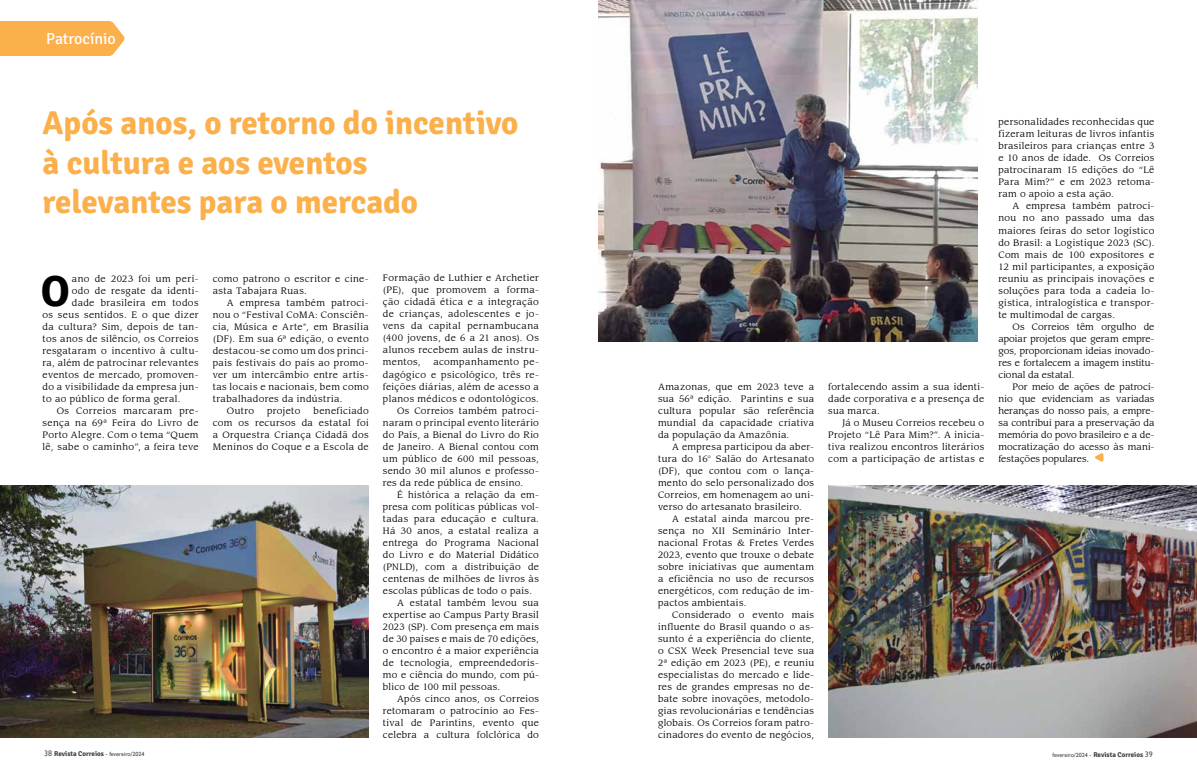
<style>
.page{position:relative;width:1197px;height:780px;background:#fff}
.page>*{position:absolute;margin:0;border:0;box-sizing:border-box;transform-origin:0 0}
.t1{font:700 43.6px "Signika";color:#000}
.t2{font:700 33px/39.6px "Signika";color:#fbb04b}
.t3{font:16px "Signika";color:#fff}
.t4{font:9px/12px "Advisor S Si";letter-spacing:.035em;color:#000;text-align:justify}
.t5{font:700 7px "Signika";color:#414042}
.t6{font:6px "Gill Sans";color:#414042}
.s1{font-family:"Gill Sans";font-weight:400;font-size:8px;color:#58595b}
.s2{font-family:"Gill Sans";font-weight:400;font-size:6px}
.s3{font-family:"Signika";font-weight:700;font-size:7px}
.s4{font-size:8px;color:#58595b}
</style>
<div class="page">
<img style="left:0;top:485px;width:369px;height:252px">
<div style="left:0;top:21px;width:125px;height:35px;background:#fbb04b"></div>
<img style="left:598px;top:0;width:379px;height:341px">
<svg style="left:1095px;top:453px;width:8px;height:9px"></svg>
<img style="left:828px;top:485px;width:368px;height:252px">
<h3 class="t3" style="left:46px;top:30px;width:71px">Patrocínio</h3>
<h2 class="t2" style="left:43px;top:103px;width:477px">Após anos, o retorno do incentivo à cultura e aos eventos relevantes para o mercado</h2>
<h1 class="t1" style="left:41px;top:264px;width:31px">O</h1>
<p class="t4" style="left:72px;top:272px;width:128px">ano de 2023 foi um perí-</p>
<p class="t4" style="left:72px;top:284px;width:128px">odo de resgate da identi-</p>
<p class="t4" style="left:72px;top:296px;width:128px">dade brasileira em todos</p>
<p class="t4" style="left:43px;top:308px;width:157px">os seus sentidos. E o que dizer</p>
<p class="t4" style="left:43px;top:320px;width:157px">da cultura? Sim, depois de tan-</p>
<p class="t4" style="left:43px;top:332px;width:157px">tos anos de silêncio, os Correios</p>
<p class="t4" style="left:43px;top:344px;width:157px">resgataram o incentivo à cultu-</p>
<p class="t4" style="left:43px;top:356px;width:157px">ra, além de patrocinar relevantes</p>
<p class="t4" style="left:43px;top:368px;width:157px">eventos de mercado, promoven-</p>
<p class="t4" style="left:43px;top:380px;width:157px">do a visibilidade da empresa jun-</p>
<p class="t4" style="left:43px;top:392px;width:139px">to ao público de forma geral.</p>
<p class="t4" style="left:57px;top:404px;width:143px">Os Correios marcaram pre-</p>
<p class="t4" style="left:43px;top:416px;width:157px">sença na 69ª Feira do Livro de</p>
<p class="t4" style="left:43px;top:428px;width:157px">Porto Alegre. Com o tema “Quem</p>
<p class="t4" style="left:43px;top:440px;width:157px">lê, sabe o caminho”, a feira teve</p>
<p class="t4" style="left:213px;top:272px;width:157px">como patrono o escritor e cine&shy;asta Tabajara Ruas.</p>
<p class="t4" style="left:227px;top:296px;width:143px">A empresa também patroci-</p>
<p class="t4" style="left:213px;top:308px;width:157px">nou o “Festival CoMA: Consciên-</p>
<p class="t4" style="left:213px;top:320px;width:157px">cia, Música e Arte", em Brasília</p>
<p class="t4" style="left:213px;top:332px;width:157px">(DF). Em sua 6ª edição, o evento</p>
<p class="t4" style="left:213px;top:344px;width:157px">destacou-se como um dos princi-</p>
<p class="t4" style="left:213px;top:356px;width:157px">pais festivais do país ao promo-</p>
<p class="t4" style="left:213px;top:368px;width:157px">ver um intercâmbio entre artis-</p>
<p class="t4" style="left:213px;top:380px;width:157px">tas locais e nacionais, bem como</p>
<p class="t4" style="left:213px;top:392px;width:131px">trabalhadores da indústria.</p>
<p class="t4" style="left:227px;top:404px;width:29px">Outro</p>
<p class="t4" style="left:267px;top:404px;width:35px">projeto</p>
<p class="t4" style="left:213px;top:404px;width:157px;text-indent:101px">beneficiado com os recursos da estatal foi a Orquestra Criança Cidadã dos Meninos do Coque e a Escola de</p>
<p class="t4" style="left:383px;top:272px;width:157px">Formação de Luthier e Archetier (PE), que promovem a forma&shy;ção cidadã ética e a integração de crianças, adolescentes e jo&shy;vens da capital pernambucana (400 jovens, de 6 a 21 anos). Os alunos recebem aulas de instru&shy;mentos,</p>
<p class="t4" style="left:433px;top:356px;width:107px">acompanhamento pe-</p>
<p class="t4" style="left:383px;top:368px;width:157px">dagógico e psicológico, três re-</p>
<p class="t4" style="left:383px;top:380px;width:157px">feições diárias, além de acesso a</p>
<p class="t4" style="left:383px;top:392px;width:157px">planos médicos e odontológicos.</p>
<p class="t4" style="left:397px;top:404px;width:143px">Os Correios também patroci-</p>
<p class="t4" style="left:383px;top:416px;width:157px">naram o principal evento literário</p>
<p class="t4" style="left:383px;top:428px;width:157px">do País, a Bienal do Livro do Rio</p>
<p class="t4" style="left:383px;top:440px;width:157px">de Janeiro. A Bienal contou com</p>
<p class="t4" style="left:383px;top:452px;width:157px">um público de 600 mil pessoas,</p>
<p class="t4" style="left:383px;top:464px;width:157px">sendo 30 mil alunos e professo-</p>
<p class="t4" style="left:383px;top:476px;width:142px">res da rede pública de ensino.</p>
<p class="t4" style="left:397px;top:488px;width:143px">É histórica a relação da em-</p>
<p class="t4" style="left:383px;top:500px;width:157px">presa com políticas públicas vol-</p>
<p class="t4" style="left:383px;top:512px;width:157px">tadas para educação e cultura.</p>
<p class="t4" style="left:383px;top:524px;width:157px">Há 30 anos, a estatal realiza a</p>
<p class="t4" style="left:383px;top:536px;width:157px">entrega do Programa Nacional</p>
<p class="t4" style="left:383px;top:548px;width:157px">do Livro e do Material Didático</p>
<p class="t4" style="left:383px;top:560px;width:157px">(PNLD), com a distribuição de</p>
<p class="t4" style="left:383px;top:572px;width:157px">centenas de milhões de livros às</p>
<p class="t4" style="left:383px;top:584px;width:151px">escolas públicas de todo o país.</p>
<p class="t4" style="left:397px;top:596px;width:143px">A estatal também levou sua</p>
<p class="t4" style="left:383px;top:608px;width:157px">expertise ao Campus Party Brasil</p>
<p class="t4" style="left:383px;top:620px;width:157px">2023 (SP). Com presença em mais</p>
<p class="t4" style="left:383px;top:632px;width:157px">de 30 países e mais de 70 edições,</p>
<p class="t4" style="left:383px;top:644px;width:157px">o encontro é a maior experiência</p>
<p class="t4" style="left:383px;top:656px;width:157px">de tecnologia, empreendedoris-</p>
<p class="t4" style="left:383px;top:668px;width:157px">mo e ciência do mundo, com pú-</p>
<p class="t4" style="left:383px;top:680px;width:119px">blico de 100 mil pessoas.</p>
<p class="t4" style="left:397px;top:692px;width:143px">Após cinco anos, os Correios</p>
<p class="t4" style="left:383px;top:704px;width:157px">retomaram o patrocínio ao Fes-</p>
<p class="t4" style="left:383px;top:716px;width:157px">tival de Parintins, evento que</p>
<p class="t4" style="left:383px;top:728px;width:157px">celebra a cultura folclórica do</p>
<p class="t4" style="left:658px;top:380px;width:157px">Amazonas, que em 2023 teve a sua 56ª edição. Parintins e sua cultura popular são referência mundial da capacidade criativa da população da Amazônia.</p>
<p class="t4" style="left:658px;top:440px;width:157px;text-indent:14px">A empresa participou da aber&shy;tura do 16° Salão do Artesanato (DF), que contou com o lança&shy;mento do selo personalizado dos Correios, em homenagem ao uni&shy;verso do artesanato brasileiro.</p>
<p class="t4" style="left:658px;top:512px;width:157px;text-indent:14px">A estatal ainda marcou pre&shy;sença no XII Seminário Inter&shy;nacional Frotas &amp; Fretes Verdes 2023, evento que trouxe o debate sobre iniciativas que aumentam a eficiência no uso de recursos energéticos, com redução de im&shy;pactos ambientais.</p>
<p class="t4" style="left:658px;top:608px;width:157px;text-indent:14px">Considerado o evento mais influente do Brasil quando o as&shy;sunto é a experiência do cliente, o CSX Week Presencial teve sua 2ª edição em 2023 (PE), e reuniu especialistas do mercado e líde&shy;res de grandes empresas no de&shy;bate sobre inovações, metodolo&shy;gias revolucionárias e tendências globais. Os Correios foram patro&shy;cinadores do evento de negócios,</p>
<p class="t4" style="left:828px;top:380px;width:157px">fortalecendo assim a sua identi&shy;dade corporativa e a presença de sua marca.</p>
<p class="t4" style="left:828px;top:416px;width:157px;text-indent:14px">Já o Museu Correios recebeu o Projeto “Lê Para Mim?”. A inicia&shy;tiva realizou encontros literários com a participação de artistas e</p>
<p class="t4" style="left:998px;top:116px;width:157px">personalidades reconhecidas que fizeram leituras de livros infantis brasileiros para crianças entre 3 e 10 anos de idade. Os Correios patrocinaram 15 edições do “Lê Para Mim?” e em 2023 retoma&shy;ram o apoio a esta ação.</p>
<p class="t4" style="left:998px;top:200px;width:157px;text-indent:14px">A empresa também patroci&shy;nou no ano passado uma das maiores feiras do setor logístico do Brasil: a Logistique 2023 (SC).<br>Com mais de 100 expositores e 12 mil participantes, a exposição reuniu as principais inovações e soluções para toda a cadeia lo&shy;gística, intralogística e transpor&shy;te multimodal de cargas.</p>
<p class="t4" style="left:998px;top:320px;width:157px;text-indent:14px">Os Correios têm orgulho de apoiar projetos que geram empre&shy;gos, proporcionam ideias inovado&shy;res e fortalecem a imagem institu&shy;cional da estatal.</p>
<p class="t4" style="left:998px;top:380px;width:157px;text-indent:14px">Por meio de ações de patrocí&shy;nio que evidenciam as variadas heranças do nosso país, a empre&shy;sa contribui para a preservação da memória do povo brasileiro e a de&shy;mocratização do acesso às mani&shy;festações populares.</p>
<p class="t5" style="left:44px;top:749px;width:102px"><span class="s1">38</span> Revista Correios <span class="s2">- fevereiro/2024</span></p>
<p class="t6" style="left:1052px;top:751px;width:102px">fevereiro/2024 - <span class="s3">Revista Correios</span> <span class="s4">39</span></p>
</div>
